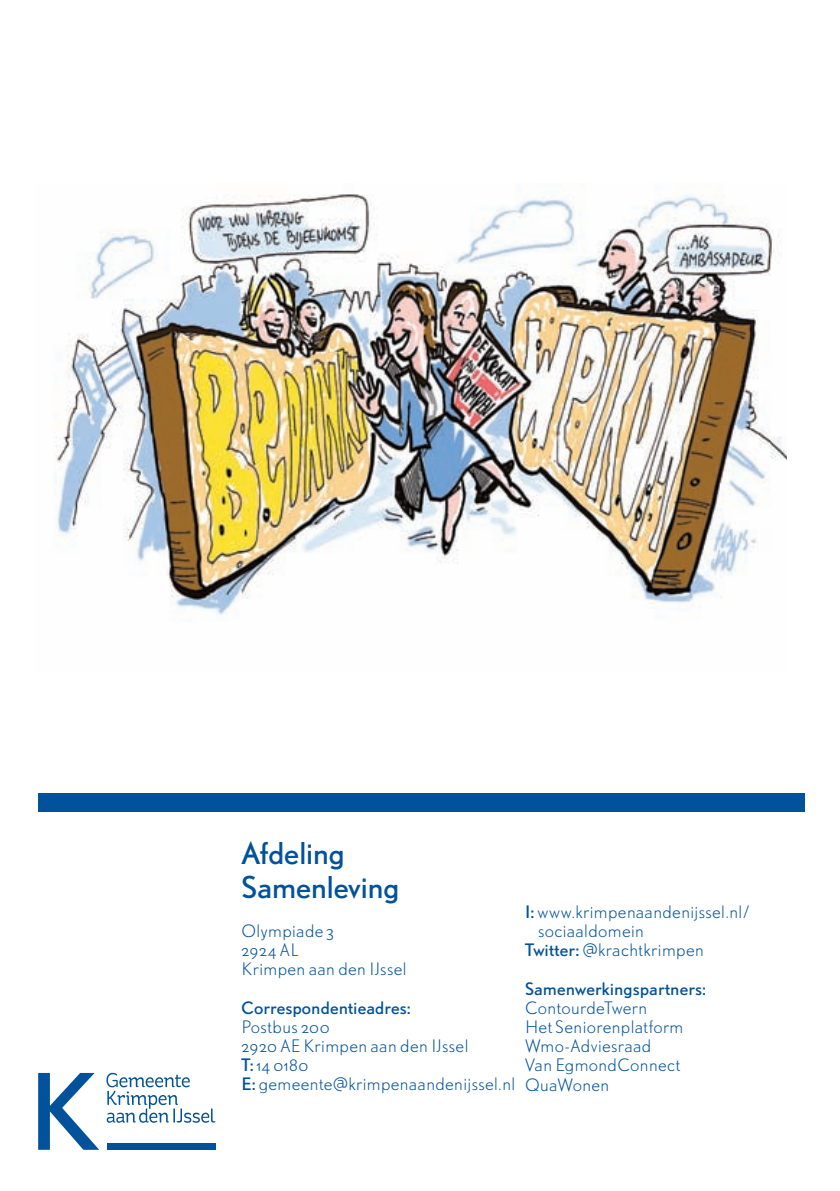
<style>
.page{position:relative;width:840px;height:1191px;background:#fff}
.page>*{position:absolute;margin:0;border:0;box-sizing:border-box;transform-origin:0 0}
.t1{font:28px/34px "DTL Nobel ST";letter-spacing:-.015em;color:#01529a}
.t2{font:16px/19.2px "DTL Nobel ST Light";letter-spacing:.005em;color:#01529a}
.t3{font:16px "DTL Nobel ST";letter-spacing:.005em;color:#01529a}
.s1{font-family:"DTL Nobel ST"}
</style>
<div class="page">
<svg style="left:38px;top:1073px;width:61px;height:76px"></svg>
<div style="left:107px;top:1143px;width:109px;height:6px;background:#01529a"></div>
<svg style="left:106px;top:1072px;width:109px;height:50px"></svg>
<div style="left:38px;top:793px;width:765px;height:18px;background:#01529a"></div>
<img style="left:55px;top:183px;width:731px;height:432px">
<h1 class="t1" style="left:241px;top:835px;width:160px">Afdeling<br>Samenleving</h1>
<p class="t2" style="left:241px;top:921px;width:167px">Olympiade 3<br>2924 AL<br>Krimpen aan den IJssel</p>
<p class="t3" style="left:241px;top:996px;width:170px">Correspondentieadres:</p>
<p class="t2" style="left:241px;top:1017px;width:275px">Postbus 200<br>2920 AE Krimpen aan den IJssel<br><span class="s1">T:</span> 14 0180<br><span class="s1">E:</span> gemeente@krimpenaandenijssel.nl</p>
<p class="t2" style="left:525px;top:901px;width:226px"><span class="s1">I:</span> www.krimpenaandenijssel.nl/</p>
<p class="t2" style="left:537px;top:921px;width:108px">sociaaldomein</p>
<p class="t2" style="left:525px;top:940px;width:180px"><span class="s1">Twitter:</span> @krachtkrimpen</p>
<p class="t3" style="left:525px;top:977px;width:182px">Samenwerkingspartners:</p>
<p class="t2" style="left:525px;top:997px;width:160px">ContourdeTwern<br>Het Seniorenplatform<br>Wmo-Adviesraad<br>Van EgmondConnect<br>QuaWonen</p>
</div>
